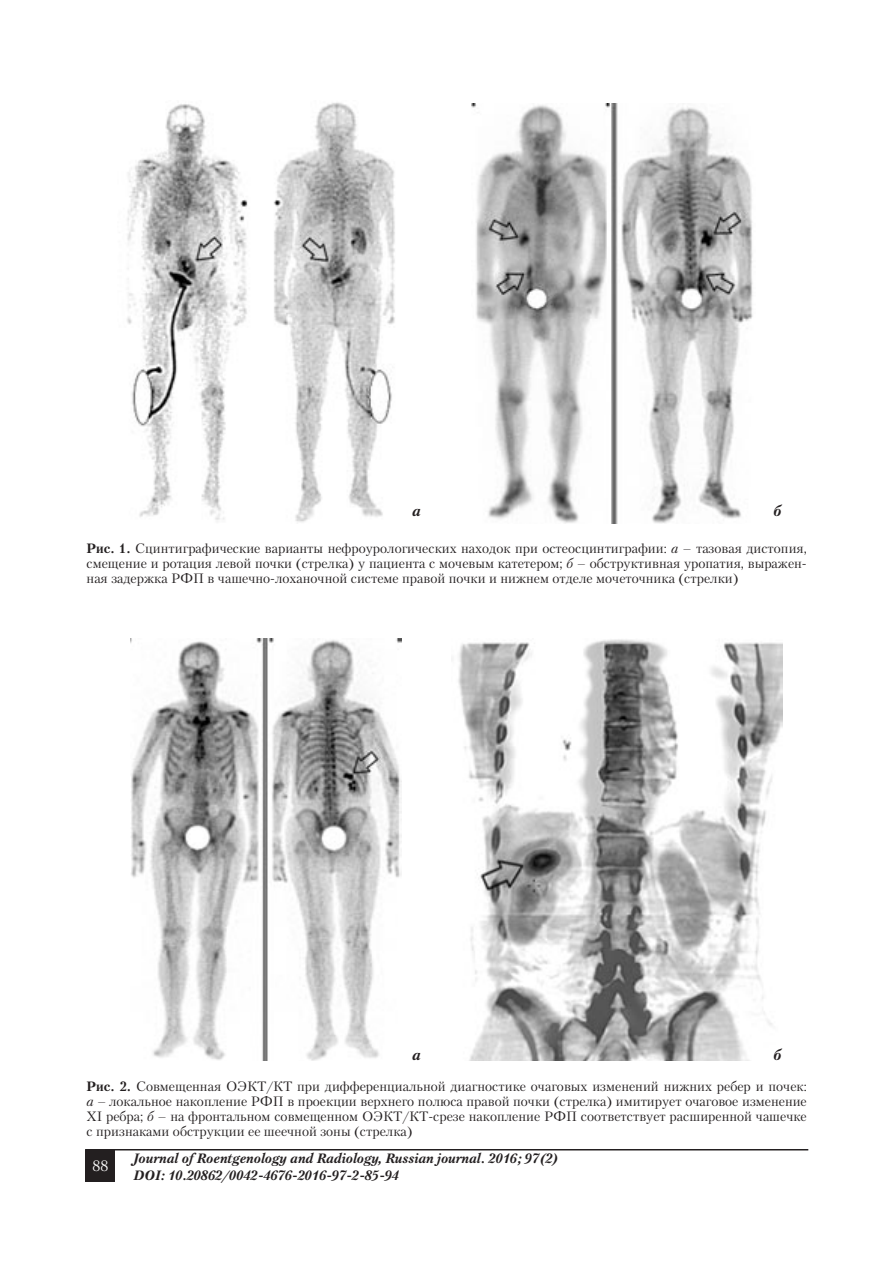
<style>
.page{position:relative;width:893px;height:1263px;background:#fff}
.page>*{position:absolute;margin:0;border:0;box-sizing:border-box;transform-origin:0 0}
.t1{font:italic 700 15px "Petersburg C";color:#231f20}
.t2{font:15px "Petersburg C";color:#fff}
.t3{font:13.5px/15px "Petersburg C";color:#231f20;text-align:justify}
.t4{font:italic 700 13.5px/16.5px "Petersburg C";color:#231f20}
.s1{font-weight:700}
.s2{font-style:italic}
</style>
<div class="page">
<div style="left:85px;top:1150px;width:30px;height:32px;background:#231f20"></div>
<hr style="left:85px;top:1149px;width:723px;height:1px;background:#231f20">
<img style="left:127px;top:102px;width:268px;height:420px">
<img style="left:471px;top:103px;width:282px;height:420px">
<img style="left:131px;top:639px;width:270px;height:422px">
<img style="left:458px;top:639px;width:324px;height:422px">
<div style="left:769px;top:1045px;width:16px;height:22px;background:#fff"></div>
<p class="t1" style="left:412px;top:505px;width:10px">а</p>
<p class="t1" style="left:773px;top:505px;width:9px">б</p>
<p class="t3" style="left:87px;top:542px;width:721px"><span class="s1">Рис. 1.</span> Сцинтиграфические варианты нефроурологических находок при остеосцинтиграфии: <span class="s2">а</span> – тазовая дистопия, смещение и ротация левой почки (стрелка) у пациента с мочевым катетером; <span class="s2">б</span> – обструктивная уропатия, выражен&shy;ная задержка РФП в чашечно-лоханочной системе правой почки и нижнем отделе мочеточника (стрелки)</p>
<p class="t1" style="left:412px;top:1048px;width:10px">а</p>
<p class="t1" style="left:773px;top:1048px;width:9px">б</p>
<p class="t3" style="left:87px;top:1079px;width:721px"><span class="s1">Рис. 2.</span> Совмещенная ОЭКТ/КТ при дифференциальной диагностике очаговых изменений нижних ребер и почек: <span class="s2">а</span> – локальное накопление РФП в проекции верхнего полюса правой почки (стрелка) имитирует очаговое изменение XI ребра; <span class="s2">б</span> – на фронтальном совмещенном ОЭКТ/КТ-срезе накопление РФП соответствует расширенной чашечке с признаками обструкции ее шеечной зоны (стрелка)</p>
<p class="t2" style="left:92px;top:1158px;width:17px">88</p>
<p class="t4" style="left:133px;top:1151px;width:427px">Journal of Roentgenology and Radiology, Russian journal. 2016; 97(2)<br>DOI: 10.20862/0042-4676-2016-97-2-85-94</p>
</div>
